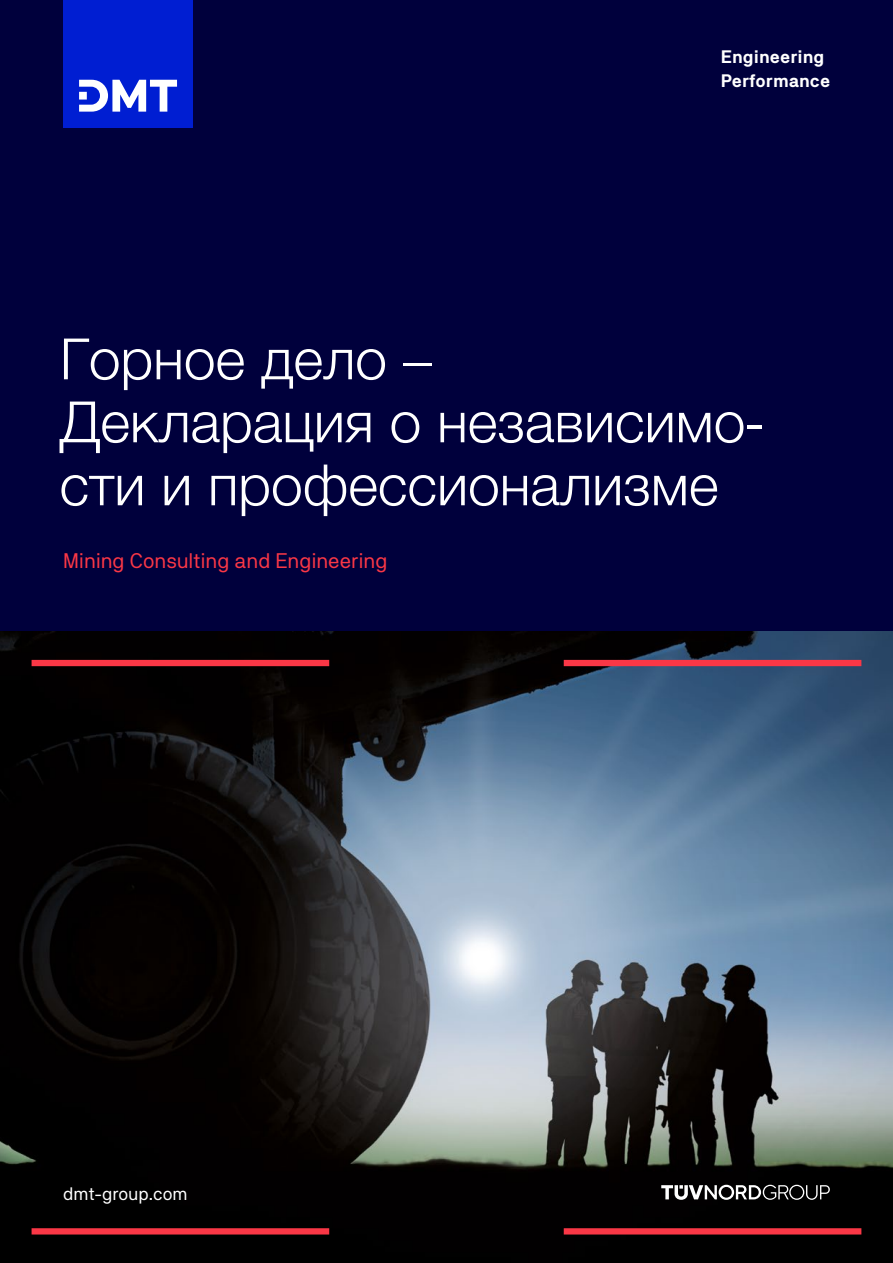
<style>
.page{position:relative;width:893px;height:1263px;background:#fff}
.page>*{position:absolute;margin:0;border:0;box-sizing:border-box;transform-origin:0 0}
.t1{font:300 57px/63px "Helvetica";color:#fff}
.t2{font:21px "TNG Pro";letter-spacing:-.005em;color:#fa3746}
.t3{font:700 18px/24px "TNG Pro";color:#fff}
.t4{font:18px "TNG Pro";color:#fff}
</style>
<div class="page">
<div style="left:0;top:0;width:893px;height:631px;background:#00003c"></div>
<img style="left:0;top:631px;width:893px;height:632px">
<div style="left:32px;top:660px;width:297px;height:6px;background:#fa3746"></div>
<div style="left:564px;top:660px;width:297px;height:6px;background:#fa3746"></div>
<svg style="left:661px;top:1185px;width:169px;height:15px"></svg>
<div style="left:564px;top:1228px;width:297px;height:6px;background:#fa3746"></div>
<div style="left:32px;top:1228px;width:297px;height:6px;background:#fa3746"></div>
<div style="left:63px;top:0;width:130px;height:128px;background:#001ed2"></div>
<svg style="left:79px;top:80px;width:98px;height:32px"></svg>
<p class="t3" style="left:721px;top:45px;width:111px">Engineering<br>Performance</p>
<p class="t1" style="left:60px;top:323px;width:706px">Горное дело –<br>Декларация о независимо&shy;сти и профессионализме</p>
<p class="t2" style="left:63px;top:548px;width:326px">Mining Consulting and Engineering</p>
<p class="t4" style="left:63px;top:1182px;width:126px">dmt-group.com</p>
</div>
